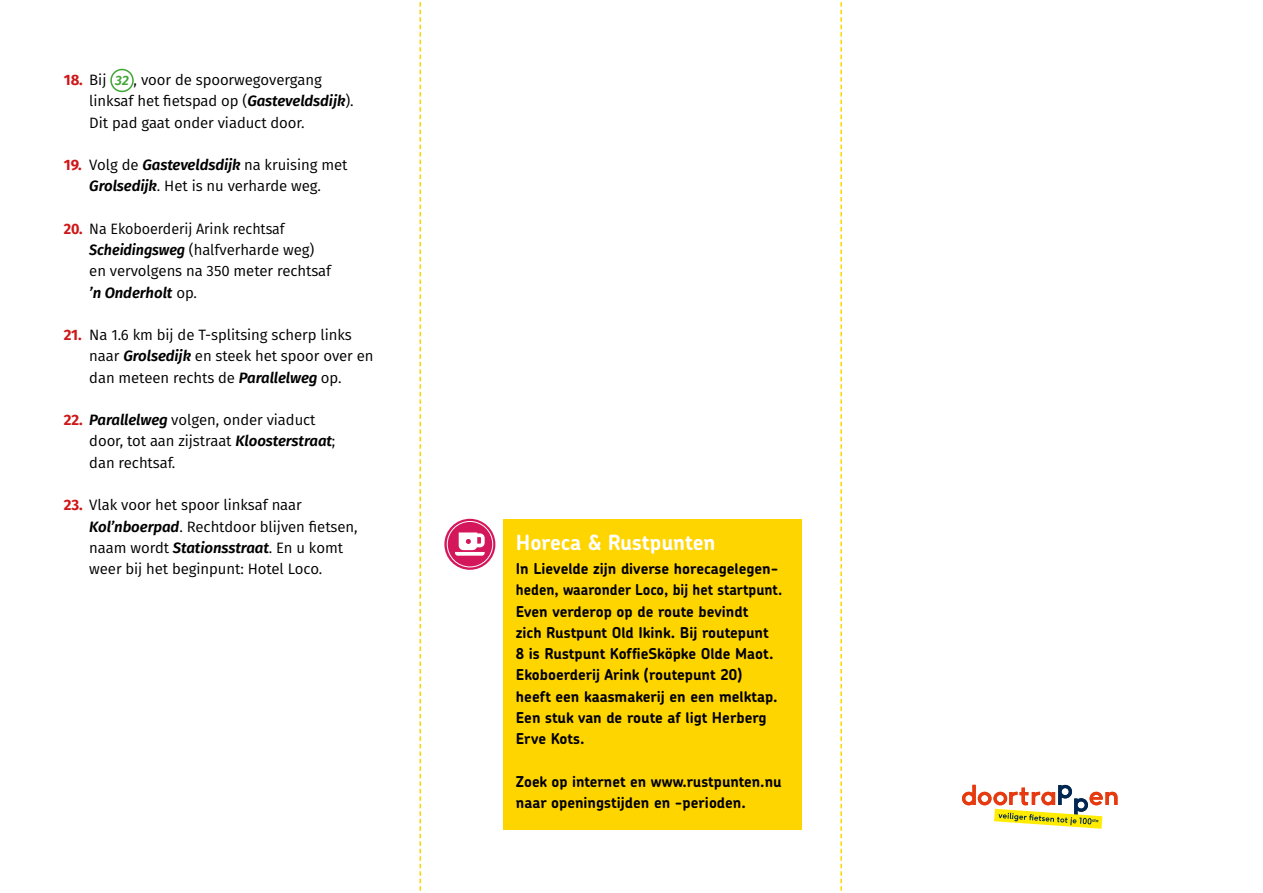
<style>
.page{position:relative;width:1263px;height:893px;background:#fff}
.page>*{position:absolute;margin:0;border:0;box-sizing:border-box;transform-origin:0 0}
.t1{font:700 21px "Chevin Pro";letter-spacing:-.005em;color:#fff}
.t2{font:15px/21.3px "Fira Sans";letter-spacing:-.005em;color:#000}
.t3{font:700 15px/21.3px "Chevin Pro";color:#000}
.t4{font:15px/21.3px "Fira Sans";letter-spacing:-.005em;color:#000;scale:.96 1}
.s1{font-weight:700;color:#cd1719}
.s2{font-weight:600;font-style:italic;font-size:13.5px;color:#3fa535}
.s3{font-weight:600;font-style:italic}
</style>
<div class="page">
<svg style="left:962px;top:785px;width:155px;height:44px"></svg>
<svg style="left:419px;top:2px;width:2px;height:889px"></svg>
<svg style="left:840px;top:2px;width:2px;height:889px"></svg>
<div style="left:110px;top:69px;width:24px;height:23px;border:2px solid #3fa535;border-radius:50%"></div>
<div style="left:503px;top:519px;width:298px;height:310px;background:#ffd500"></div>
<svg style="left:444px;top:519px;width:51px;height:51px"></svg>
<div style="left:447px;top:521px;width:46px;height:46px;border:1px solid #fff;border-radius:50%"></div>
<svg style="left:455px;top:532px;width:30px;height:24px"></svg>
<p class="t2" style="left:89px;top:69px;width:266px;text-indent:-26px"><span class="s1">18.</span> Bij <span class="s2">32</span> , voor de spoorwegovergang linksaf het fietspad op (<span class="s3">Gasteveldsdijk</span>).<br>Dit pad gaat onder viaduct door.</p>
<p class="t2" style="left:64px;top:154px;width:285px;text-align:center"><span class="s1">19.</span> Volg de <span class="s3">Gasteveldsdijk</span> na kruising met<br><span class="s3">Grolsedijk</span>. Het is nu verharde weg.</p>
<p class="t4" style="left:89px;top:218px;width:254px;text-indent:-26px"><span class="s1">20.</span> Na Ekoboerderij Arink rechtsaf<br><span class="s3">Scheidingsweg</span> (halfverharde weg) en vervolgens na 350 meter rechtsaf <span class="s3">’n Onderholt</span> op.</p>
<p class="t2" style="left:89px;top:324px;width:286px;text-indent:-26px"><span class="s1">21.</span> Na 1.6 km bij de T-splitsing scherp links naar <span class="s3">Grolsedijk</span> en steek het spoor over en dan meteen rechts de <span class="s3">Parallelweg</span> op.</p>
<p class="t2" style="left:89px;top:409px;width:248px;text-indent:-26px"><span class="s1">22.</span> <span class="s3">Parallelweg</span> volgen, onder viaduct door, tot aan zijstraat <span class="s3">Kloosterstraat</span>; dan rechtsaf.</p>
<p class="t2" style="left:89px;top:494px;width:270px;text-indent:-26px"><span class="s1">23.</span> Vlak voor het spoor linksaf naar <span class="s3">Kol’nboerpad</span>. Rechtdoor blijven fietsen, naam wordt <span class="s3">Stationsstraat</span>. En u komt weer bij het beginpunt: Hotel Loco.</p>
<h1 class="t1" style="left:516px;top:528px;width:201px">Horeca &amp; Rustpunten</h1>
<p class="t3" style="left:516px;top:558px;width:268px">In Lievelde zijn diverse horecagelegen&shy;heden, waaronder Loco, bij het startpunt.<br>Even verderop op de route bevindt<br>zich Rustpunt Old Ikink. Bij routepunt<br>8 is Rustpunt KoffieSköpke Olde Maot.<br>Ekoboerderij Arink (routepunt 20)<br>heeft een kaasmakerij en een melktap.<br>Een stuk van de route af ligt Herberg Erve Kots.</p>
<p class="t3" style="left:516px;top:770px;width:267px">Zoek op internet en www.rustpunten.nu naar openingstijden en -perioden.</p>
</div>
